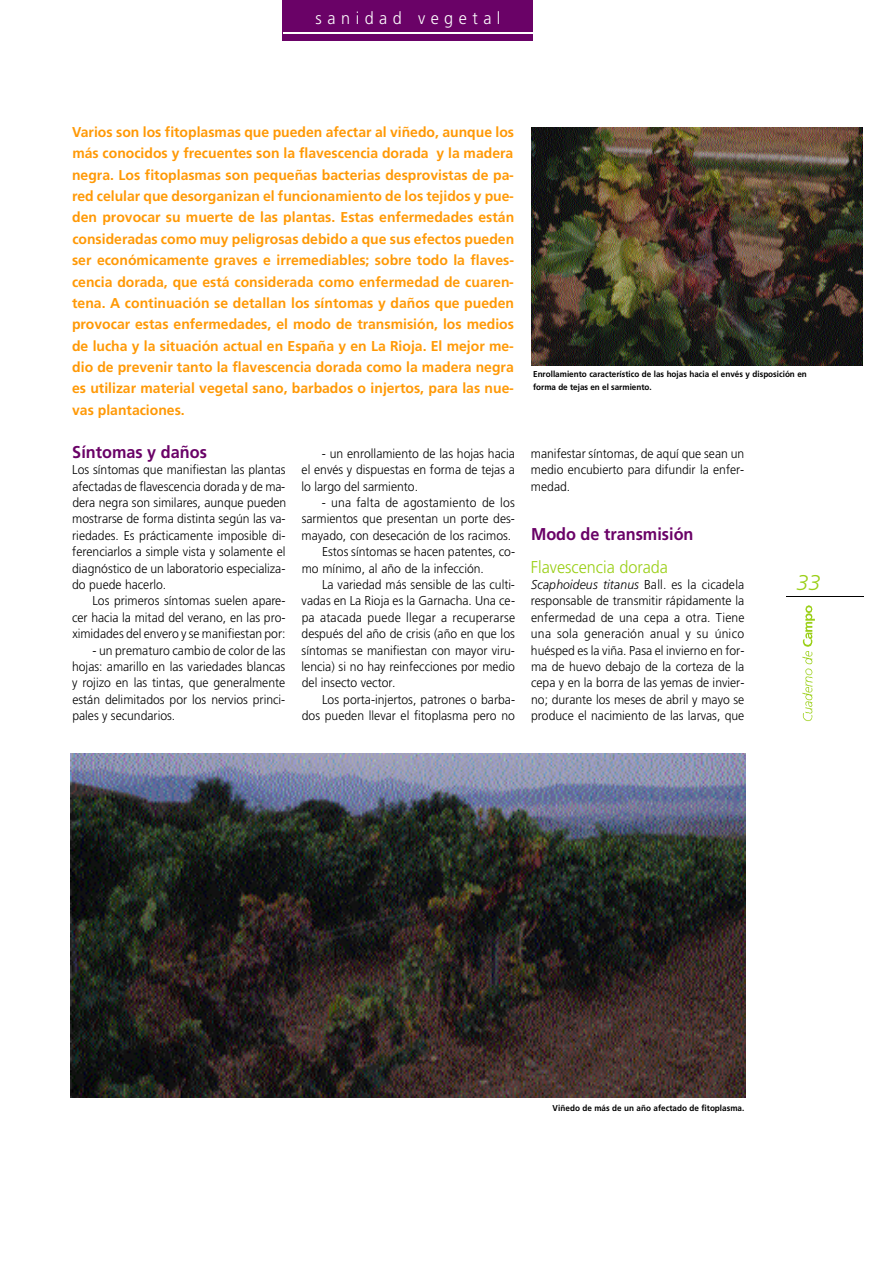
<style>
.page{position:relative;width:893px;height:1263px;background:#fff}
.page>*{position:absolute;margin:0;border:0;box-sizing:border-box;transform-origin:0 0}
.t1{font:italic 300 21.3px "Frutiger";color:#9acf16}
.t2{font:700 17.1px "Frutiger";color:#6a0267;scale:.95 1}
.t3{font:300 17.1px "Frutiger";color:#9acf16;scale:.95 1}
.t4{font:300 17.1px "Frutiger";letter-spacing:.335em;color:#fff;scale:.95 1}
.t5{font:700 14.25px/21.3px "Frutiger";color:#ff9906;text-align:justify}
.t6{font:300 12.9px/16.4px "Frutiger";color:#000;text-align:justify;scale:.95 1}
.t7{font:300 12.9px "Frutiger";letter-spacing:.025em;color:#000;scale:.95 1}
.t8{font:700 8.55px/12.8px "Frutiger";color:#000;scale:.95 1}
.s1{font-style:italic}
</style>
<div class="page">
<hr style="left:786px;top:596px;width:77px;height:1px;background:#000">
<img style="left:803px;top:718px;width:9px;height:4px">
<img style="left:802px;top:710px;width:11px;height:8px">
<img style="left:805px;top:704px;width:8px;height:6px">
<img style="left:805px;top:697px;width:8px;height:7px">
<img style="left:802px;top:690px;width:11px;height:7px">
<img style="left:805px;top:679px;width:8px;height:11px">
<img style="left:802px;top:651px;width:11px;height:28px">
<img style="left:802px;top:641px;width:11px;height:6px">
<img style="left:802px;top:633px;width:11px;height:8px">
<img style="left:805px;top:622px;width:8px;height:11px">
<img style="left:805px;top:614px;width:10px;height:8px">
<img style="left:805px;top:605px;width:8px;height:9px">
<div style="left:283px;top:0;width:250px;height:40px;background:#6a0267"></div>
<hr style="left:283px;top:32px;width:250px;height:2px;background:#fff">
<img style="left:71px;top:754px;width:674px;height:344px">
<img style="left:531px;top:128px;width:331px;height:237px">
<h2 class="t4" style="left:315px;top:11px;width:196px">sanidad vegetal</h2>
<p class="t5" style="left:72px;top:122px;width:443px">Varios son los fitoplasmas que pueden afectar al viñedo, aunque los más conocidos y frecuentes son la flavescencia dorada y la madera negra. Los fitoplasmas son pequeñas bacterias desprovistas de pa&shy;red celular que desorganizan el funcionamiento de los tejidos y pue&shy;den provocar su muerte de las plantas. Estas enfermedades están consideradas como muy peligrosas debido a que sus efectos pueden ser económicamente graves e irremediables; sobre todo la flaves&shy;cencia dorada, que está considerada como enfermedad de cuaren&shy;tena. A continuación se detallan los síntomas y daños que pueden provocar estas enfermedades, el modo de transmisión, los medios de lucha y la situación actual en España y en La Rioja. El mejor me&shy;dio de prevenir tanto la flavescencia dorada como la madera negra es utilizar material vegetal sano, barbados o injertos, para las nue&shy;vas plantaciones.</p>
<h2 class="t2" style="left:72px;top:445px;width:143px">Síntomas y daños</h2>
<p class="t6" style="left:72px;top:463px;width:227px">Los síntomas que manifiestan las plantas afectadas de flavescencia dorada y de ma&shy;dera negra son similares, aunque pueden mostrarse de forma distinta según las va&shy;riedades. Es prácticamente imposible di&shy;ferenciarlos a simple vista y solamente el diagnóstico de un laboratorio especializa&shy;do puede hacerlo.</p>
<p class="t6" style="left:72px;top:594px;width:226px;text-indent:20px">Los primeros síntomas suelen apare&shy;cer hacia la mitad del verano, en las pro&shy;ximidades del envero y se manifiestan por:</p>
<p class="t6" style="left:72px;top:643px;width:226px;text-indent:20px">- un prematuro cambio de color de las hojas: amarillo en las variedades blancas y rojizo en las tintas, que generalmente están delimitados por los nervios princi&shy;pales y secundarios.</p>
<p class="t6" style="left:301px;top:446px;width:226px;text-indent:20px">- un enrollamiento de las hojas hacia el envés y dispuestas en forma de tejas a lo largo del sarmiento.</p>
<p class="t6" style="left:322px;top:495px;width:205px">- una falta de agostamiento de los</p>
<p class="t6" style="left:302px;top:512px;width:226px">sarmientos que presentan un porte des-</p>
<p class="t6" style="left:301px;top:528px;width:222px">mayado, con desecación de los racimos.</p>
<p class="t6" style="left:322px;top:545px;width:205px">Estos síntomas se hacen patentes, co-</p>
<p class="t6" style="left:302px;top:561px;width:193px">mo mínimo, al año de la infección.</p>
<p class="t6" style="left:322px;top:577px;width:204px">La variedad más sensible de las culti-</p>
<p class="t6" style="left:301px;top:594px;width:226px">vadas en La Rioja es la Garnacha. Una ce-</p>
<p class="t7" style="left:302px;top:612px;width:226px">pa atacada puede llegar a re c u p e r a r s e</p>
<p class="t6" style="left:301px;top:626px;width:226px">después del año de crisis (año en que los</p>
<p class="t6" style="left:301px;top:643px;width:226px">síntomas se manifiestan con mayor viru-</p>
<p class="t6" style="left:301px;top:659px;width:226px">lencia) si no hay reinfecciones por medio</p>
<p class="t6" style="left:302px;top:676px;width:100px">del insecto vector.</p>
<p class="t6" style="left:322px;top:692px;width:205px">Los porta-injertos, patrones o barba-</p>
<p class="t6" style="left:302px;top:708px;width:226px">dos pueden llevar el fitoplasma pero no</p>
<p class="t8" style="left:533px;top:368px;width:290px">Enrollamiento característico de las hojas hacia el envés y disposición en forma de tejas en el sarmiento.</p>
<p class="t6" style="left:531px;top:446px;width:226px">manifestar síntomas, de aquí que sean un medio encubierto para difundir la enfer&shy;medad.</p>
<h2 class="t2" style="left:531px;top:527px;width:172px">Modo de transmisión</h2>
<h2 class="t3" style="left:531px;top:560px;width:146px">Flavescencia dorada</h2>
<p class="t6" style="left:531px;top:577px;width:226px"><span class="s1">Scaphoideus titanus</span> Ball. es la cicadela responsable de transmitir rápidamente la e n f e rmedad de una cepa a otra. Ti e n e una sola generación anual y su único huésped es la viña. Pasa el invierno en for&shy;ma de huevo debajo de la corteza de la cepa y en la borra de las yemas de invier&shy;no; durante los meses de abril y mayo se produce el nacimiento de las larvas, que</p>
<h1 class="t1" style="left:796px;top:574px;width:25px">33</h1>
<p class="t8" style="left:552px;top:1102px;width:203px">Viñedo de más de un año afectado de fitoplasma.</p>
</div>
